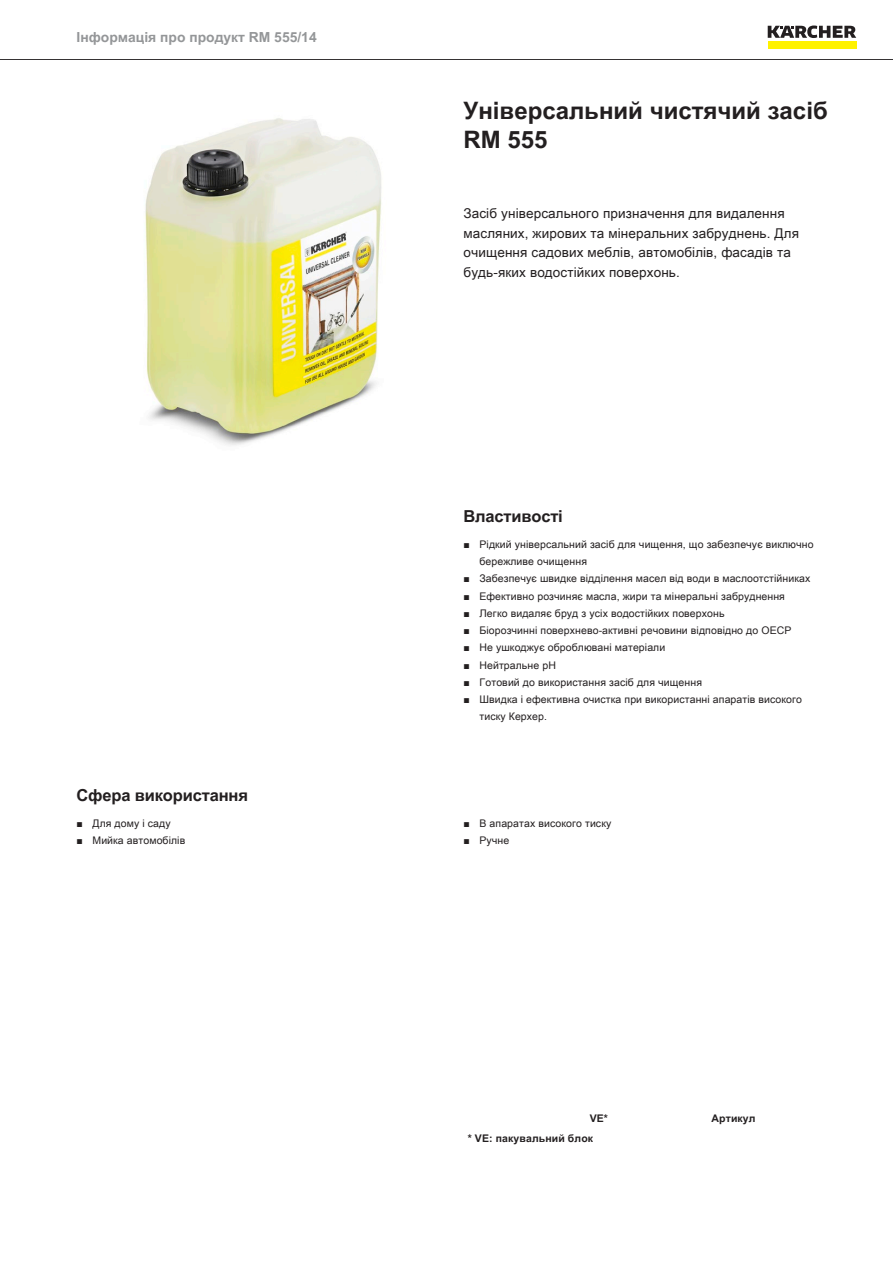
<style>
.page{position:relative;width:893px;height:1263px;background:#fff}
.page>*{position:absolute;margin:0;border:0;box-sizing:border-box;transform-origin:0 0}
.t1{font:700 24px/28.8px "Arial Unicode MS";color:#231f20}
.t2{font:700 16.5px "Arial Unicode MS";letter-spacing:-.01em;color:#231f20}
.t3{font:700 13.8px "Arial Unicode MS";color:#949698}
.t4{font:13.5px/19.5px "Arial Unicode MS";letter-spacing:.01em;color:#231f20}
.t5{font:10.5px/17.2px "Arial Unicode MS";letter-spacing:.01em;color:#231f20}
.t6{font:700 10.5px "Arial Unicode MS";letter-spacing:.01em;color:#231f20}
.s1{font-family:"Arial"}
</style>
<div class="page">
<hr style="left:0;top:59px;width:893px;height:1px;background:#231f20">
<div style="left:768px;top:42px;width:88px;height:7px;background:#fff200"></div>
<svg style="left:768px;top:26px;width:88px;height:12px"></svg>
<img style="left:145px;top:118px;width:237px;height:328px">
<h3 class="t3" style="left:77px;top:27px;width:242px">Інформація про продукт RM 555/14</h3>
<h2 class="t2" style="left:77px;top:783px;width:173px">Сфера використання</h2>
<p class="t5" style="left:77px;top:814px;width:96px"><span class="s1">■</span> Для дому і саду</p>
<p class="t5" style="left:77px;top:831px;width:110px"><span class="s1">■</span> Мийка автомобілів</p>
<h1 class="t1" style="left:463px;top:97px;width:366px">Універсальний чистячий засіб<br>RM 555</h1>
<p class="t4" style="left:463px;top:203px;width:337px">Засіб універсального призначення для видалення масляних, жирових та мінеральних забруднень. Для очищення садових меблів, автомобілів, фасадів та будь-яких водостійких поверхонь.</p>
<h2 class="t2" style="left:463px;top:504px;width:101px">Властивості</h2>
<p class="t5" style="left:479px;top:535px;width:336px;text-indent:-16px"><span class="s1">■</span> Рідкий універсальний засіб для чищення, що забезпечує виключно бережливе очищення</p>
<p class="t5" style="left:463px;top:570px;width:348px"><span class="s1">■</span> Забезпечує швидке відділення масел від води в маслоотстійниках</p>
<p class="t5" style="left:463px;top:587px;width:323px"><span class="s1">■</span> Ефективно розчиняє масла, жири та мінеральні забруднення</p>
<p class="t5" style="left:463px;top:604px;width:263px"><span class="s1">■</span> Легко видаляє бруд з усіх водостійких поверхонь</p>
<p class="t5" style="left:463px;top:622px;width:329px"><span class="s1">■</span> Біорозчинні поверхнево-активні речовини відповідно до ОЕСР</p>
<p class="t5" style="left:463px;top:639px;width:203px"><span class="s1">■</span> Не ушкоджує оброблювані матеріали</p>
<p class="t5" style="left:463px;top:656px;width:94px"><span class="s1">■</span> Нейтральне рН</p>
<p class="t5" style="left:463px;top:673px;width:240px"><span class="s1">■</span> Готовий до використання засіб для чищення</p>
<p class="t5" style="left:479px;top:691px;width:324px;text-indent:-16px"><span class="s1">■</span> Швидка і ефективна очистка при використанні апаратів високого тиску Керхер.</p>
<p class="t5" style="left:463px;top:814px;width:149px"><span class="s1">■</span> В апаратах високого тиску</p>
<p class="t5" style="left:463px;top:831px;width:47px"><span class="s1">■</span> Ручне</p>
<p class="t6" style="left:590px;top:1111px;width:20px">VE*</p>
<p class="t6" style="left:712px;top:1111px;width:45px">Артикул</p>
<p class="t6" style="left:468px;top:1130px;width:127px">* VE: пакувальний блок</p>
</div>
